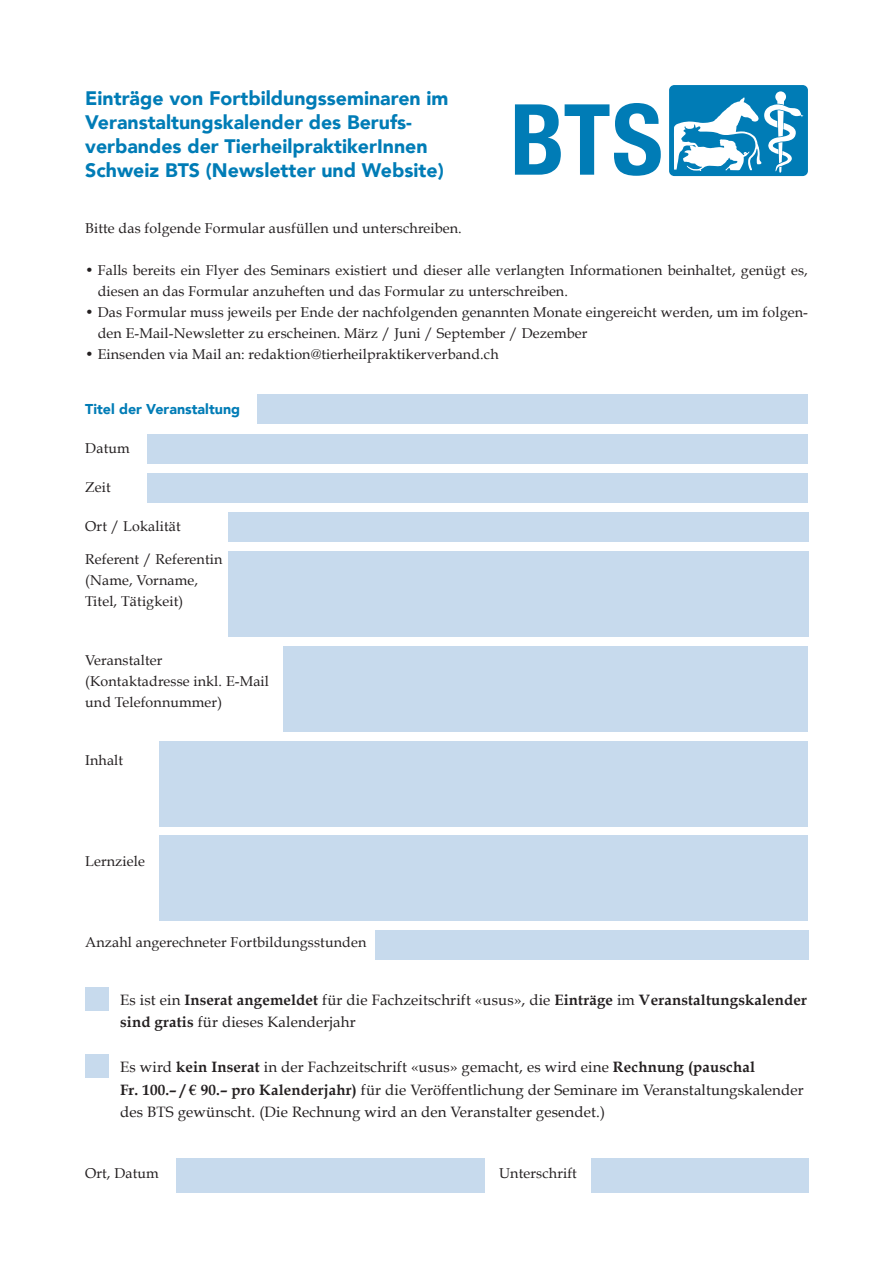
<style>
.page{position:relative;width:893px;height:1263px;background:#fff}
.page>*{position:absolute;margin:0;border:0;box-sizing:border-box;transform-origin:0 0}
.t1{font:900 19.5px/24px "Avenir";color:#007cb6}
.t2{font:15px/22.5px "Book Antiqua";letter-spacing:.01em;color:#231f20}
.t3{font:14.25px/21px "Book Antiqua";letter-spacing:.01em;color:#231f20}
.t4{font:900 14.25px "Avenir";color:#007cb6}
.s1{font-weight:700}
</style>
<div class="page">
<div style="left:257px;top:394px;width:551px;height:30px;background:#c7daed"></div>
<div style="left:148px;top:434px;width:660px;height:29px;background:#c7daed"></div>
<div style="left:148px;top:473px;width:660px;height:30px;background:#c7daed"></div>
<div style="left:228px;top:512px;width:580px;height:30px;background:#c7daed"></div>
<div style="left:375px;top:930px;width:433px;height:30px;background:#c7daed"></div>
<div style="left:228px;top:552px;width:580px;height:85px;background:#c7daed"></div>
<div style="left:284px;top:646px;width:524px;height:85px;background:#c7daed"></div>
<div style="left:159px;top:741px;width:649px;height:85px;background:#c7daed"></div>
<div style="left:159px;top:836px;width:649px;height:85px;background:#c7daed"></div>
<div style="left:85px;top:988px;width:24px;height:23px;background:#c7daed"></div>
<div style="left:85px;top:1054px;width:24px;height:24px;background:#c7daed"></div>
<div style="left:176px;top:1158px;width:309px;height:34px;background:#c7daed"></div>
<div style="left:591px;top:1158px;width:217px;height:34px;background:#c7daed"></div>
<div style="left:669px;top:85px;width:139px;height:91px;background:#007cb6;border-radius:5px"></div>
<svg style="left:674px;top:91px;width:130px;height:82px"></svg>
<svg style="left:515px;top:103px;width:146px;height:73px"></svg>
<h1 class="t1" style="left:85px;top:85px;width:365px">Einträge von Fortbildungsseminaren im Veranstaltungskalender des Berufs&shy;verbandes der TierheilpraktikerInnen Schweiz BTS (Newsletter und Website)</h1>
<p class="t3" style="left:85px;top:217px;width:378px">Bitte das folgende Formular ausfüllen und unterschreiben.</p>
<p class="t3" style="left:98px;top:259px;width:712px;text-indent:-12px">• Falls bereits ein Flyer des Seminars existiert und dieser alle verlangten Informationen beinhaltet, genügt es, diesen an das Formular anzuheften und das Formular zu unterschreiben.</p>
<p class="t3" style="left:98px;top:301px;width:712px;text-indent:-12px">• Das Formular muss jeweils per Ende der nachfolgenden genannten Monate eingereicht werden, um im folgen&shy;den E-Mail-Newsletter zu erscheinen. März / Juni / September / Dezember</p>
<p class="t3" style="left:85px;top:343px;width:415px">• Einsenden via Mail an: redaktion@tierheilpraktikerverband.ch</p>
<p class="t4" style="left:85px;top:397px;width:156px">Titel der Veranstaltung</p>
<p class="t3" style="left:85px;top:438px;width:46px">Datum</p>
<p class="t3" style="left:85px;top:477px;width:27px">Zeit</p>
<p class="t3" style="left:85px;top:516px;width:97px">Ort / Lokalität</p>
<p class="t3" style="left:85px;top:549px;width:139px">Referent / Referentin (Name, Vorname,<br>Titel, Tätigkeit)</p>
<p class="t3" style="left:85px;top:649px;width:185px">Veranstalter (Kontaktadresse inkl. E-Mail und Telefonnummer)</p>
<p class="t3" style="left:85px;top:750px;width:40px">Inhalt</p>
<p class="t3" style="left:85px;top:850px;width:61px">Lernziele</p>
<p class="t3" style="left:85px;top:931px;width:283px">Anzahl angerechneter Fortbildungsstunden</p>
<p class="t2" style="left:120px;top:988px;width:688px">Es ist ein <span class="s1">Inserat angemeldet</span> für die Fachzeitschrift «usus», die <span class="s1">Einträge</span> im <span class="s1">Veranstaltungskalender sind gratis</span> für dieses Kalenderjahr</p>
<p class="t2" style="left:120px;top:1056px;width:685px">Es wird <span class="s1">kein Inserat</span> in der Fachzeitschrift «usus» gemacht, es wird eine <span class="s1">Rechnung (pauschal<br>Fr. 100.– / € 90.– pro Kalenderjahr)</span> für die Veröffentlichung der Seminare im Veranstaltungskalender des BTS gewünscht. (Die Rechnung wird an den Veranstalter gesendet.)</p>
<p class="t3" style="left:85px;top:1162px;width:75px">Ort, Datum</p>
<p class="t3" style="left:499px;top:1162px;width:79px">Unterschrift</p>
</div>
